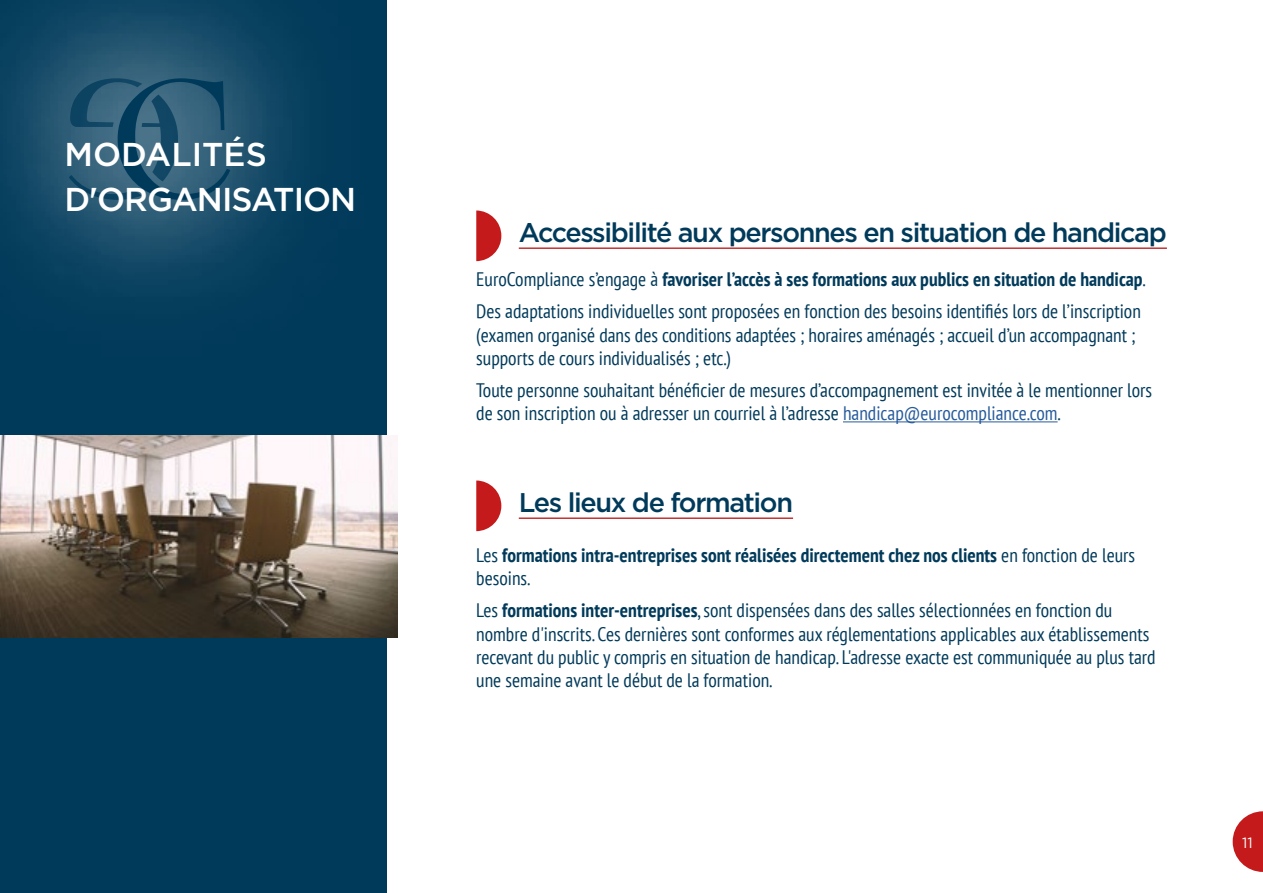
<style>
.page{position:relative;width:1263px;height:893px;background:#fff}
.page>*{position:absolute;margin:0;border:0;box-sizing:border-box;transform-origin:0 0}
.t1{font:500 33px/45px "Gotham";letter-spacing:-.03em;color:#fff}
.t2{font:500 27px "Gotham";letter-spacing:-.05em;color:#003a5a}
.t3{font:condensed 19.5px/23.4px "PT Sans";color:#003a5a}
.t4{font:700 condensed 19.5px/23.4px "PT Sans";color:#003a5a}
.t5{font:14.85px "Gotham";color:#fff}
.s1{font-weight:700}
.s2{color:#275b9b}
.s3{font-weight:400}
</style>
<div class="page">
<div style="left:0;top:0;width:387px;height:893px;background:#003a5a"></div>
<svg style="left:1233px;top:811px;width:30px;height:61px"></svg>
<div style="left:0;top:0;width:397px;height:390px;background:#fff;opacity:.75"></div>
<div style="left:0;top:0;width:352px;height:325px;background:#fff;opacity:.75"></div>
<svg style="left:69px;top:78px;width:161px;height:122px"></svg>
<hr style="left:843px;top:421px;width:214px;height:1px;background:#275b9b">
<img style="left:0;top:436px;width:398px;height:202px">
<hr style="left:519px;top:247px;width:648px;height:2px;background:#bd1d1d">
<hr style="left:519px;top:517px;width:274px;height:2px;background:#bd1d1d">
<svg style="left:476px;top:210px;width:25px;height:51px"></svg>
<svg style="left:476px;top:480px;width:25px;height:51px"></svg>
<h1 class="t1" style="left:64px;top:131px;width:293px">MODALITÉS<br>D'ORGANISATION</h1>
<h2 class="t2" style="left:519px;top:215px;width:650px">Accessibilité aux personnes en situation de handicap</h2>
<p class="t3" style="left:476px;top:263px;width:671px;line-height:32px">EuroCompliance s’engage à <span class="s1">favoriser l’accès à ses formations aux publics en situation de handicap</span>.<br>Des adaptations individuelles sont proposées en fonction des besoins identifiés lors de l’inscription</p>
<p class="t3" style="left:476px;top:323px;width:661px">(examen organisé dans des conditions adaptées ; horaires aménagés ; accueil d’un accompagnant ; supports de cours individualisés ; etc.)</p>
<p class="t3" style="left:476px;top:378px;width:677px">Toute personne souhaitant bénéficier de mesures d’accompagnement est invitée à le mentionner lors de son inscription ou à adresser un courriel à l’adresse <span class="s2">handicap@eurocompliance.com</span>.</p>
<h2 class="t2" style="left:519px;top:485px;width:276px">Les lieux de formation</h2>
<p class="t4" style="left:476px;top:543px;width:660px"><span class="s3">Les</span> formations intra-entreprises sont réalisées directement chez nos clients <span class="s3">en fonction de leurs besoins.</span></p>
<p class="t3" style="left:476px;top:598px;width:681px">Les <span class="s1">formations inter-entreprises</span>, sont dispensées dans des salles sélectionnées en fonction du nombre d'inscrits. Ces dernières sont conformes aux réglementations applicables aux établissements recevant du public y compris en situation de handicap. L'adresse exacte est communiquée au plus tard une semaine avant le début de la formation.</p>
<p class="t5" style="left:1242px;top:833px;width:12px">11</p>
</div>
